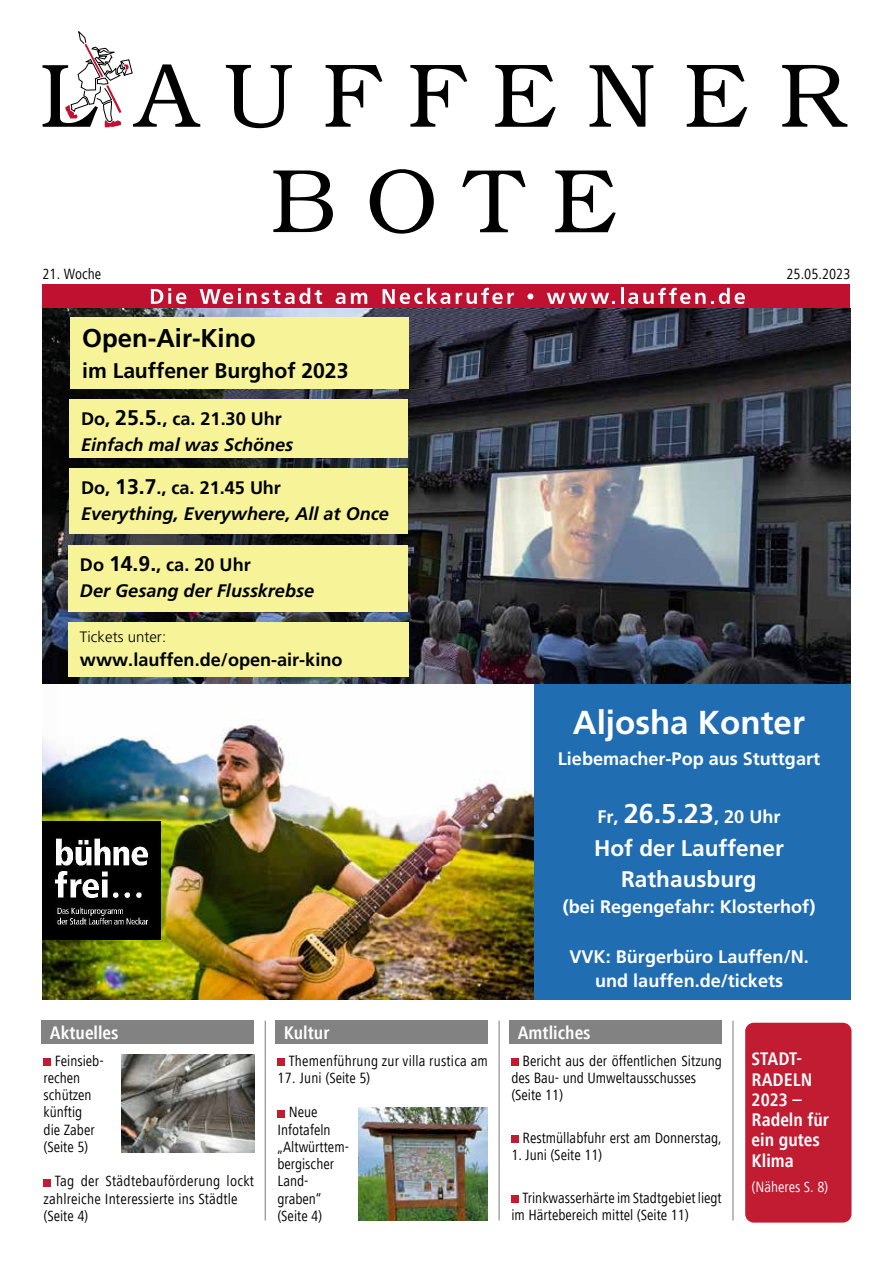
<style>
.page{position:relative;width:893px;height:1263px;background:#fff}
.page>*{position:absolute;margin:0;border:0;box-sizing:border-box;transform-origin:0 0}
.t1{font:700 33.15px "Frutiger";color:#fff}
.t2{font:700 25.8px "Frutiger";color:#000}
.t3{font:700 22.65px/30.8px "Frutiger";color:#fff;text-align:center}
.t4{font:700 21.15px "Frutiger";color:#000}
.t5{font:700 condensed 18.75px/20.2px "Frutiger Next LT";color:#fff}
.t6{font:italic 700 18.15px/26.1px "Frutiger";color:#000}
.t7{font:700 18.15px/24.9px "Frutiger";color:#fff;text-align:center}
.t8{font:700 18.15px "Frutiger";color:#000}
.t9{font:condensed 15.3px/17.2px "Frutiger Next LT";color:#000}
.t10{font:condensed 15.3px "Frutiger Next LT";color:#fff}
.t11{font:300 15px "Frutiger";letter-spacing:.005em;color:#000}
.s1{font-style:normal}
.s2{font-style:normal;font-size:21.15px}
.s3{font-size:27.15px}
</style>
<div class="page">
<svg style="left:273px;top:170px;width:60px;height:62px"></svg>
<svg style="left:370px;top:169px;width:64px;height:65px"></svg>
<svg style="left:462px;top:171px;width:64px;height:61px"></svg>
<svg style="left:555px;top:170px;width:61px;height:62px"></svg>
<svg style="left:226px;top:65px;width:66px;height:63px"></svg>
<svg style="left:326px;top:65px;width:56px;height:62px"></svg>
<svg style="left:410px;top:65px;width:57px;height:62px"></svg>
<svg style="left:495px;top:65px;width:61px;height:62px"></svg>
<svg style="left:590px;top:65px;width:63px;height:62px"></svg>
<svg style="left:687px;top:65px;width:60px;height:62px"></svg>
<svg style="left:782px;top:65px;width:65px;height:62px"></svg>
<svg style="left:43px;top:31px;width:157px;height:96px"></svg>
<div style="left:43px;top:284px;width:807px;height:25px;background:#c11131"></div>
<svg style="left:151px;top:288px;width:35px;height:16px"></svg>
<svg style="left:200px;top:288px;width:122px;height:16px"></svg>
<svg style="left:336px;top:293px;width:9px;height:11px"></svg>
<svg style="left:351px;top:293px;width:16px;height:11px"></svg>
<svg style="left:383px;top:288px;width:67px;height:16px"></svg>
<svg style="left:456px;top:288px;width:58px;height:16px"></svg>
<svg style="left:527px;top:293px;width:6px;height:6px"></svg>
<svg style="left:547px;top:293px;width:68px;height:11px"></svg>
<svg style="left:621px;top:288px;width:124px;height:16px"></svg>
<div style="left:528px;top:680px;width:322px;height:319px;background:#206db2"></div>
<img style="left:43px;top:308px;width:807px;height:375px">
<div style="left:71px;top:317px;width:338px;height:72px;background:#f6f399"></div>
<div style="left:70px;top:399px;width:338px;height:59px;background:#f6f399"></div>
<div style="left:69px;top:622px;width:340px;height:55px;background:#f6f399"></div>
<div style="left:70px;top:468px;width:338px;height:66px;background:#f6f399"></div>
<div style="left:69px;top:545px;width:339px;height:67px;background:#f6f399"></div>
<img style="left:43px;top:685px;width:490px;height:314px">
<img style="left:43px;top:822px;width:117px;height:117px">
<div style="left:41px;top:1020px;width:213px;height:24px;background:#818281"></div>
<div style="left:275px;top:1020px;width:213px;height:24px;background:#818281"></div>
<div style="left:509px;top:1020px;width:213px;height:24px;background:#818281"></div>
<div style="left:745px;top:1023px;width:106px;height:199px;background:#c11c32;border-radius:9px"></div>
<div style="left:44px;top:1058px;width:7px;height:8px;background:#c11c32"></div>
<div style="left:44px;top:1179px;width:7px;height:7px;background:#c11c32"></div>
<img style="left:121px;top:1054px;width:133px;height:98px">
<div style="left:277px;top:1058px;width:8px;height:8px;background:#c11c32"></div>
<div style="left:277px;top:1110px;width:8px;height:7px;background:#c11c32"></div>
<img style="left:358px;top:1107px;width:130px;height:113px">
<div style="left:511px;top:1058px;width:8px;height:8px;background:#c11c32"></div>
<div style="left:511px;top:1135px;width:8px;height:8px;background:#c11c32"></div>
<div style="left:511px;top:1195px;width:8px;height:8px;background:#c11c32"></div>
<hr style="left:265px;top:1020px;width:1px;height:200px;background:#818281">
<hr style="left:499px;top:1020px;width:1px;height:200px;background:#818281">
<hr style="left:732px;top:1020px;width:1px;height:200px;background:#818281">
<p class="t9" style="left:43px;top:266px;width:60px">21. Woche</p>
<p class="t9" style="left:786px;top:266px;width:66px">25.05.2023</p>
<h2 class="t2" style="left:82px;top:323px;width:175px">Open-Air-Kino</h2>
<h3 class="t4" style="left:82px;top:358px;width:268px">im Lauffener Burghof 2023</h3>
<p class="t6" style="left:81px;top:406px;width:214px"><span class="s1">Do,</span> <span class="s2">25.5.</span><span class="s1">, ca. 21.30 Uhr<br></span>Einfach mal was Schönes</p>
<p class="t6" style="left:81px;top:475px;width:309px"><span class="s1">Do,</span> <span class="s2">13.7</span><span class="s1">., ca. 21.45 Uhr<br></span>Everything, Everywhere, All at Once</p>
<p class="t6" style="left:80px;top:552px;width:236px"><span class="s1">Do</span> <span class="s2">14.9.</span><span class="s1">, ca. 20 Uhr<br></span>Der Gesang der Flusskrebse</p>
<p class="t11" style="left:80px;top:629px;width:88px">Tickets unter:</p>
<p class="t8" style="left:80px;top:649px;width:264px">www.lauffen.de/open-air-kino</p>
<h1 class="t1" style="left:573px;top:703px;width:234px">Aljosha Konter</h1>
<p class="t7" style="left:558px;top:746px;width:264px">Liebemacher-Pop aus Stuttgart</p>
<p class="t7" style="left:597px;top:804px;width:185px">Fr, <span class="s3">26.5.23</span>, 20 Uhr</p>
<h3 class="t3" style="left:594px;top:832px;width:191px">Hof der Lauffener<br>Rathausburg</h3>
<p class="t7" style="left:563px;top:894px;width:254px">(bei Regengefahr: Klosterhof)</p>
<p class="t7" style="left:569px;top:944px;width:241px">VVK: Bürgerbüro Lauffen/N. und lauffen.de/tickets</p>
<p class="t5" style="left:50px;top:1022px;width:70px">Aktuelles</p>
<p class="t5" style="left:284px;top:1022px;width:47px">Kultur</p>
<p class="t5" style="left:518px;top:1022px;width:74px">Amtliches</p>
<p class="t9" style="left:44px;top:1052px;width:62px;text-indent:11px">Feinsieb&shy;rechen schützen künftig<br>die Zaber (Seite 5)</p>
<p class="t9" style="left:44px;top:1173px;width:212px;text-indent:11px">Tag der Städtebauförderung lockt zahlreiche Interessierte ins Städtle (Seite 4)</p>
<p class="t9" style="left:289px;top:1052px;width:201px">Themenführung zur villa rustica am</p>
<p class="t9" style="left:277px;top:1069px;width:94px">17. Juni (Seite 5)</p>
<p class="t9" style="left:277px;top:1104px;width:73px;text-indent:11px">Neue<br>Infotafeln „Altwürttem&shy;bergischer<br>Land&shy;graben“ (Seite 4)</p>
<p class="t9" style="left:511px;top:1052px;width:212px;text-indent:11px">Bericht aus der öffentlichen Sitzung des Bau- und Umweltausschusses (Seite 11)</p>
<p class="t9" style="left:523px;top:1129px;width:201px">Restmüllabfuhr erst am Donnerstag,</p>
<p class="t9" style="left:511px;top:1146px;width:93px">1. Juni (Seite 11)</p>
<p class="t9" style="left:511px;top:1189px;width:212px;text-indent:11px">Trinkwasserhärte im Stadtgebiet liegt im Härtebereich mittel (Seite 11)</p>
<p class="t5" style="left:752px;top:1049px;width:79px">STADT-<br>RADELN<br>2023 –<br>Radeln für ein gutes<br>Klima</p>
<p class="t10" style="left:752px;top:1179px;width:78px">(Näheres S. 8)</p>
</div>
